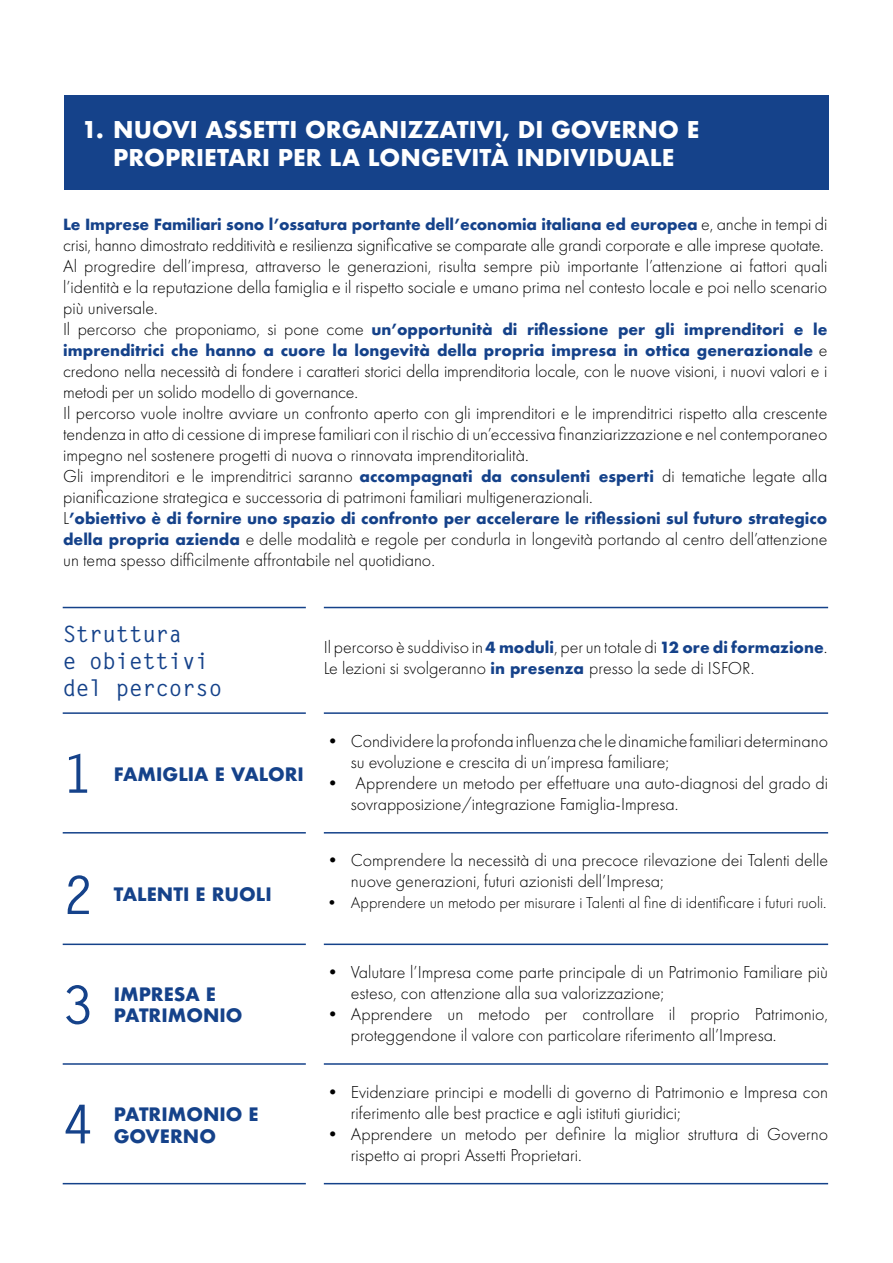
<style>
.page{position:relative;width:893px;height:1263px;background:#fff}
.page>*{position:absolute;margin:0;border:0;box-sizing:border-box;transform-origin:0 0}
.t1{font:700 52.65px "Letter Gothic Std";color:#15428a}
.t2{font:700 22.5px/28.5px "Futura";color:#fff;text-align:center}
.t3{font:700 22.5px/27px "Letter Gothic Std";letter-spacing:-.01em;color:#15428a}
.t4{font:300 18px/21px "Futura PT";color:#000}
.t5{font:700 18px "Futura";color:#15428a}
.t6{font:300 16.5px "Futura PT";color:#000}
.t7{font:700 15px/21px "Futura";color:#15428a}
.s1{font-family:"Futura PT";font-weight:300;font-size:18px;color:#000}
.s2{font-family:"Futura";font-weight:700;font-size:15px;color:#15428a}
</style>
<div class="page">
<hr style="left:324px;top:712px;width:504px;height:2px;background:#15428a">
<hr style="left:63px;top:712px;width:243px;height:2px;background:#15428a">
<div style="left:64px;top:95px;width:764px;height:95px;background:#15428a"></div>
<hr style="left:324px;top:832px;width:504px;height:1px;background:#15428a">
<hr style="left:63px;top:832px;width:243px;height:1px;background:#15428a">
<hr style="left:324px;top:943px;width:504px;height:2px;background:#15428a">
<hr style="left:63px;top:943px;width:243px;height:2px;background:#15428a">
<hr style="left:324px;top:1063px;width:504px;height:2px;background:#15428a">
<hr style="left:63px;top:1063px;width:243px;height:2px;background:#15428a">
<hr style="left:324px;top:1183px;width:504px;height:1px;background:#15428a">
<hr style="left:63px;top:1183px;width:243px;height:1px;background:#15428a">
<hr style="left:324px;top:607px;width:504px;height:1px;background:#15428a">
<hr style="left:63px;top:607px;width:243px;height:1px;background:#15428a">
<p class="t2" style="left:82px;top:115px;width:619px">1. NUOVI ASSETTI ORGANIZZATIVI, DI GOVERNO E<br>PROPRIETARI PER LA LONGEVITÀ INDIVIDUALE</p>
<p class="t7" style="left:63px;top:214px;width:766px">Le Imprese Familiari sono l’ossatura portante dell’economia italiana ed europea <span class="s1">e, anche in tempi di</span></p>
<p class="t4" style="left:63px;top:235px;width:766px">crisi, hanno dimostrato redditività e resilienza significative se comparate alle grandi corporate e alle imprese quotate.<br>Al progredire dell’impresa, attraverso le generazioni, risulta sempre più importante l’attenzione ai fattori quali l’identità e la reputazione della famiglia e il rispetto sociale e umano prima nel contesto locale e poi nello scenario più universale.</p>
<p class="t7" style="left:63px;top:319px;width:766px"><span class="s1">Il percorso che proponiamo, si pone come</span> un’opportunità di riflessione per gli imprenditori e le imprenditrici che hanno a cuore la longevità della propria impresa in ottica generazionale <span class="s1">e</span></p>
<p class="t4" style="left:63px;top:361px;width:766px">credono nella necessità di fondere i caratteri storici della imprenditoria locale, con le nuove visioni, i nuovi valori e i metodi per un solido modello di governance.<br>Il percorso vuole inoltre avviare un confronto aperto con gli imprenditori e le imprenditrici rispetto alla crescente tendenza in atto di cessione di imprese familiari con il rischio di un’eccessiva finanziarizzazione e nel contemporaneo impegno nel sostenere progetti di nuova o rinnovata imprenditorialità.<br>Gli imprenditori e le imprenditrici saranno <span class="s2">accompagnati da consulenti esperti</span> di tematiche legate alla pianificazione strategica e successoria di patrimoni familiari multigenerazionali.</p>
<p class="t7" style="left:63px;top:508px;width:766px"><span class="s1">L</span>’obiettivo è di fornire uno spazio di confronto per accelerare le riflessioni sul futuro strategico</p>
<p class="t4" style="left:63px;top:529px;width:766px"><span class="s2">della propria azienda</span> e delle modalità e regole per condurla in longevità portando al centro dell’attenzione un tema spesso difficilmente affrontabile nel quotidiano.</p>
<p class="t3" style="left:63px;top:620px;width:161px">Struttura<br>e obiettivi del percorso</p>
<h1 class="t1" style="left:62px;top:741px;width:33px">1</h1>
<p class="t5" style="left:114px;top:761px;width:192px">FAMIGLIA E VALORI</p>
<h1 class="t1" style="left:62px;top:863px;width:33px">2</h1>
<p class="t5" style="left:114px;top:881px;width:160px">TALENTI E RUOLI</p>
<h1 class="t1" style="left:62px;top:972px;width:33px">3</h1>
<p class="t5" style="left:114px;top:981px;width:104px">IMPRESA E</p>
<p class="t5" style="left:114px;top:1003px;width:130px">PATRIMONIO</p>
<h1 class="t1" style="left:62px;top:1092px;width:33px">4</h1>
<p class="t5" style="left:114px;top:1101px;width:147px">PATRIMONIO E</p>
<p class="t5" style="left:114px;top:1123px;width:104px">GOVERNO</p>
<p class="t4" style="left:324px;top:637px;width:505px">Il percorso è suddiviso in <span class="s2">4 moduli</span>, per un totale di <span class="s2">12 ore di formazione</span>.<br>Le lezioni si svolgeranno <span class="s2">in presenza</span> presso la sede di ISFOR.</p>
<p class="t4" style="left:351px;top:730px;width:479px;text-indent:-27px">• Condividere la profonda influenza che le dinamiche familiari determinano su evoluzione e crescita di un’impresa familiare;</p>
<p class="t4" style="left:351px;top:772px;width:479px;text-indent:-27px">• Apprendere un metodo per effettuare una auto-diagnosi del grado di sovrapposizione/integrazione Famiglia-Impresa.</p>
<p class="t4" style="left:351px;top:850px;width:479px;text-indent:-27px">• Comprendere la necessità di una precoce rilevazione dei Talenti delle nuove generazioni, futuri azionisti dell’Impresa;</p>
<p class="t6" style="left:324px;top:893px;width:504px">• Apprendere un metodo per misurare i Talenti al fine di identificare i futuri ruoli.</p>
<p class="t4" style="left:351px;top:961px;width:479px;text-indent:-27px">• Valutare l’Impresa come parte principale di un Patrimonio Familiare più esteso, con attenzione alla sua valorizzazione;</p>
<p class="t4" style="left:351px;top:1003px;width:479px;text-indent:-27px">• Apprendere un metodo per controllare il proprio Patrimonio, proteggendone il valore con particolare riferimento all’Impresa.</p>
<p class="t4" style="left:351px;top:1081px;width:479px;text-indent:-27px">• Evidenziare principi e modelli di governo di Patrimonio e Impresa con riferimento alle best practice e agli istituti giuridici;</p>
<p class="t4" style="left:351px;top:1123px;width:479px;text-indent:-27px">• Apprendere un metodo per definire la miglior struttura di Governo rispetto ai propri Assetti Proprietari.</p>
</div>
